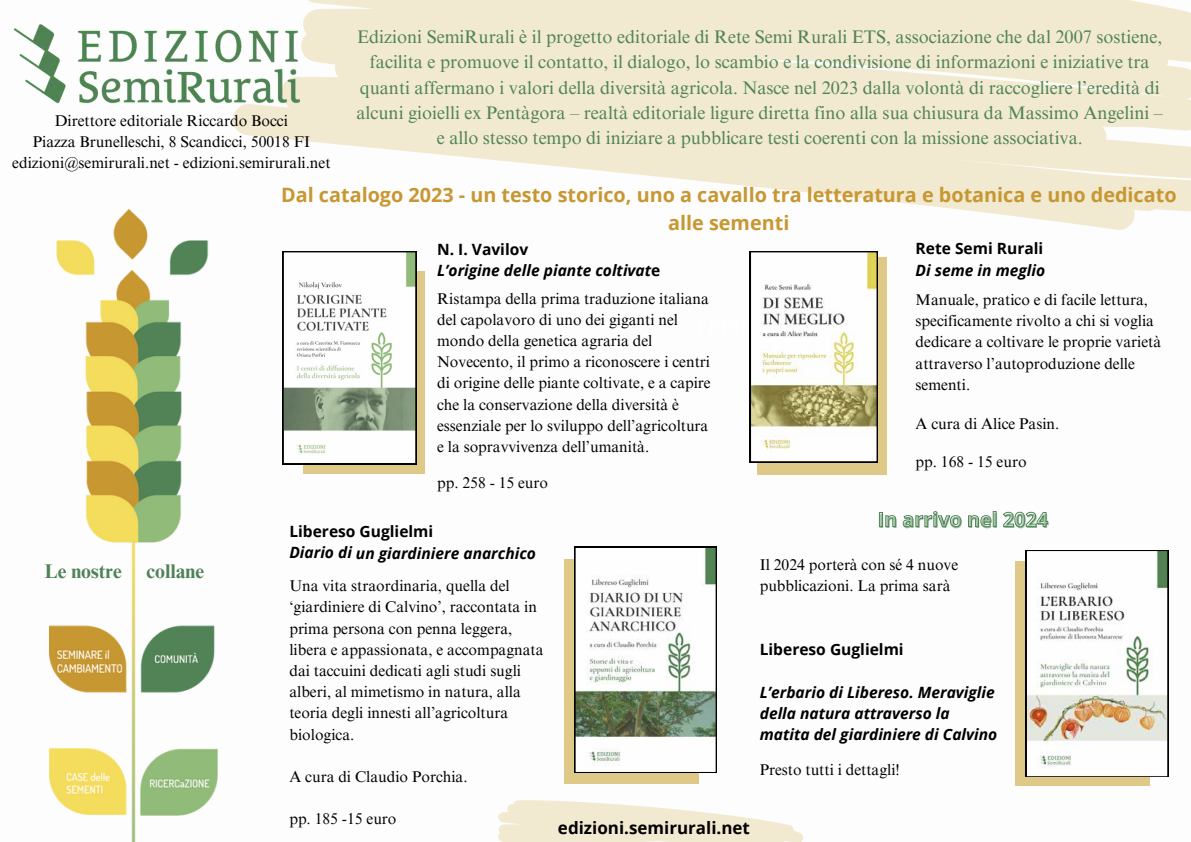
<style>
.page{position:relative;width:1191px;height:842px;background:#fff}
.page>*{position:absolute;margin:0;border:0;box-sizing:border-box;transform-origin:0 0}
.t1{font:700 19.8px/27.6px "Open Sans";color:#c79731;text-align:center}
.t2{font:700 19.8px "Times NRMT Pro";color:#4f8256}
.t3{font:700 19.8px "Open Sans";color:#9bc1a0}
.t4{font:18.2px/25.5px "Times NRMT Pro";color:#508356;text-align:center}
.t5{font:700 17px "Open Sans";color:#000}
.t6{font:15.5px/21.2px "Times NRMT Pro";color:#000}
.t7{font:italic 700 15.5px/21.2px "Open Sans";color:#000}
.t8{font:700 15.5px "Open Sans";color:#000}
.s1{font-style:normal}
</style>
<div class="page">
<svg style="left:237px;top:0;width:954px;height:230px;fill:#f1e9d0"></svg>
<img style="left:13px;top:5px;width:319px;height:125px">
<img style="left:49px;top:209px;width:169px;height:632px">
<div style="left:564px;top:559px;width:135px;height:224px;background:#dfc988"></div>
<svg style="left:574px;top:547px;width:142px;height:226px;background:#cdd2cb"></svg>
<div style="left:304px;top:271px;width:121px;height:203px;background:#dfc988"></div>
<svg style="left:283px;top:251px;width:133px;height:213px;background:#ced3cc"></svg>
<div style="left:757px;top:257px;width:130px;height:218px;background:#dfc988"></div>
<svg style="left:750px;top:251px;width:127px;height:211px;background:#e0dfce"></svg>
<div style="left:1015px;top:561px;width:135px;height:225px;background:#dfc988"></div>
<svg style="left:1026px;top:550px;width:142px;height:227px;background:#e5e4de"></svg>
<svg style="left:878px;top:511px;width:170px;height:17px"></svg>
<svg style="left:498px;top:800px;width:306px;height:42px"></svg>
<p class="t4" style="left:356px;top:25px;width:808px">Edizioni SemiRurali è il progetto editoriale di Rete Semi Rurali ETS, associazione che dal 2007 sostiene, facilita e promuove il contatto, il dialogo, lo scambio e la condivisione di informazioni e iniziative tra quanti affermano i valori della diversità agricola. Nasce nel 2023 dalla volontà di raccogliere l’eredità di alcuni gioielli ex Pentàgora – realtà editoriale ligure diretta fino alla sua chiusura da Massimo Angelini – e allo stesso tempo di iniziare a pubblicare testi coerenti con la missione associativa.</p>
<p class="t1" style="left:281px;top:181px;width:897px">Dal catalogo 2023 - un testo storico, uno a cavallo tra letteratura e botanica e uno dedicato alle sementi</p>
<p class="t6" style="left:12px;top:111px;width:320px;text-align:center">Direttore editoriale Riccardo Bocci<br>Piazza Brunelleschi, 8 Scandicci, 50018 FI edizioni@semirurali.net - edizioni.semirurali.net</p>
<p class="t2" style="left:45px;top:559px;width:161px">Le nostre collane</p>
<p class="t7" style="left:437px;top:238px;width:225px"><span class="s1">N. I. Vavilov<br></span>L’origine delle piante coltivat<span class="s1">e</span></p>
<p class="t6" style="left:437px;top:289px;width:275px">Ristampa della prima traduzione italiana del capolavoro di uno dei giganti nel mondo della genetica agraria del Novecento, il primo a riconoscere i centri di origine delle piante coltivate, e a capire che la conservazione della diversità è essenziale per lo sviluppo dell’agricoltura e la sopravvivenza dell’umanità.</p>
<p class="t6" style="left:437px;top:473px;width:112px">pp. 258 - 15 euro</p>
<p class="t8" style="left:289px;top:521px;width:145px">Libereso Guglielmi</p>
<p class="t7" style="left:289px;top:542px;width:248px">Diario di un giardiniere anarchico</p>
<p class="t6" style="left:289px;top:576px;width:255px">Una vita straordinaria, quella del ‘giardiniere di Calvino’, raccontata in prima persona con penna leggera, libera e appassionata, e accompagnata dai taccuini dedicati agli studi sugli alberi, al mimetismo in natura, alla teoria degli innesti all’agricoltura biologica.</p>
<p class="t6" style="left:289px;top:767px;width:180px">A cura di Claudio Porchia.</p>
<p class="t6" style="left:289px;top:809px;width:109px">pp. 185 -15 euro</p>
<p class="t5" style="left:558px;top:816px;width:193px">edizioni.semirurali.net</p>
<p class="t8" style="left:915px;top:238px;width:129px">Rete Semi Rurali</p>
<p class="t7" style="left:915px;top:259px;width:131px">Di seme in meglio</p>
<p class="t6" style="left:915px;top:290px;width:247px">Manuale, pratico e di facile lettura, specificamente rivolto a chi si voglia dedicare a coltivare le proprie varietà attraverso l’autoproduzione delle sementi.</p>
<p class="t6" style="left:915px;top:414px;width:145px">A cura di Alice Pasin.</p>
<p class="t6" style="left:915px;top:452px;width:112px">pp. 168 - 15 euro</p>
<p class="t3" style="left:878px;top:506px;width:172px">In arrivo nel 2024</p>
<p class="t6" style="left:759px;top:555px;width:200px">Il 2024 porterà con sé 4 nuove pubblicazioni. La prima sarà</p>
<p class="t8" style="left:759px;top:638px;width:145px">Libereso Guglielmi</p>
<p class="t7" style="left:759px;top:681px;width:239px">L’erbario di Libereso. Meraviglie della natura attraverso la matita del giardiniere di Calvino</p>
<p class="t6" style="left:759px;top:760px;width:142px">Presto tutti i dettagli!</p>
</div>
